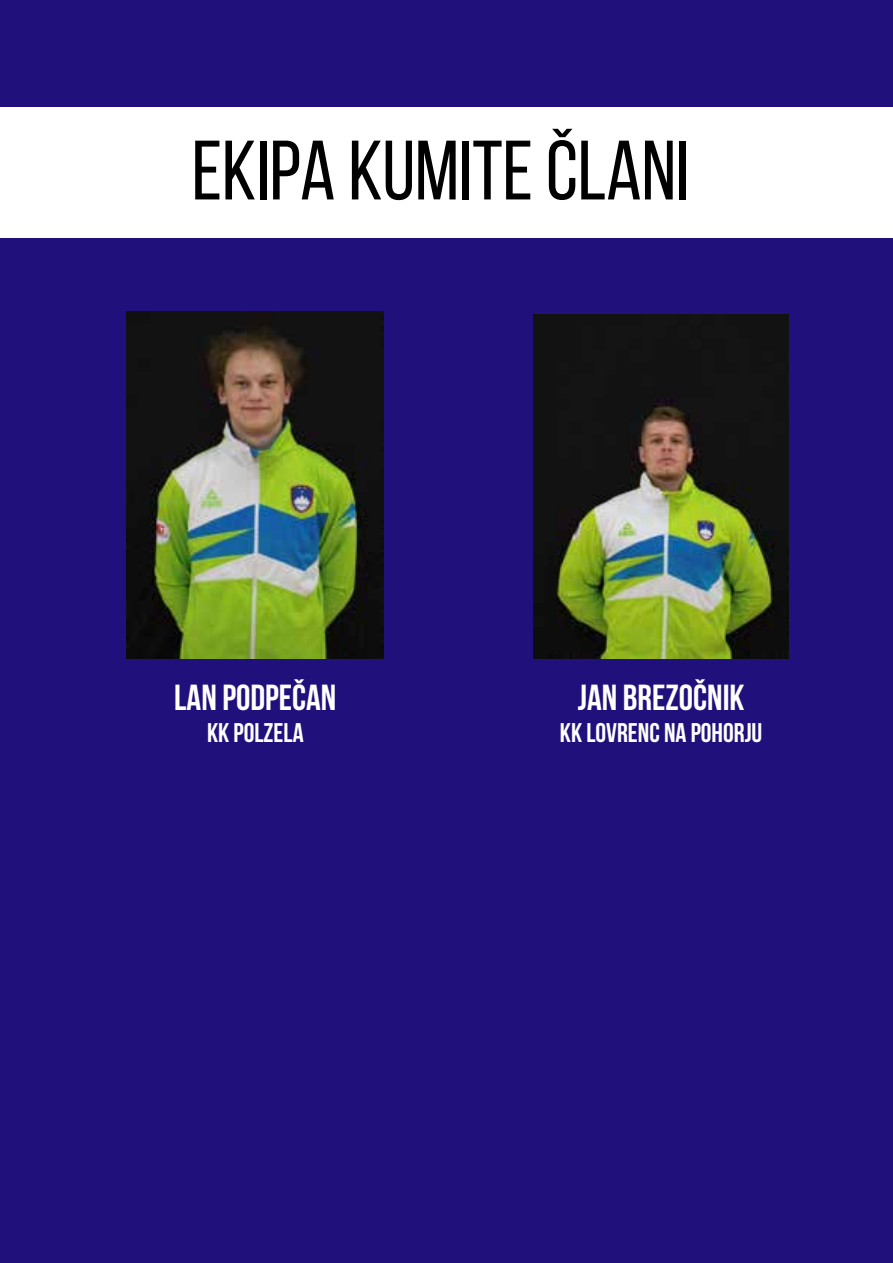
<style>
.page{position:relative;width:893px;height:1263px;background:#20107c}
.page>*{position:absolute;margin:0;border:0;box-sizing:border-box;transform-origin:0 0}
.t1{font:84px "Bebas Neue";color:#000}
.t2{font:700 36.3px "Bebas Neue";color:#fff}
.t3{font:700 27px "Bebas Neue";color:#fff}
</style>
<div class="page">
<div style="left:0;top:107px;width:893px;height:131px;background:#fff"></div>
<img style="left:533px;top:315px;width:255px;height:343px">
<img style="left:127px;top:312px;width:256px;height:346px">
<h1 class="t1" style="left:192px;top:125px;width:499px">EKIPA KUMITE ČLANI</h1>
<h2 class="t2" style="left:174px;top:677px;width:164px">LAN PODPEČAN</h2>
<p class="t3" style="left:207px;top:718px;width:98px">KK POLZELA</p>
<h2 class="t2" style="left:578px;top:677px;width:168px">JAN BREZOČNIK</h2>
<p class="t3" style="left:560px;top:718px;width:204px">KK LOVRENC NA POHORJU</p>
</div>
